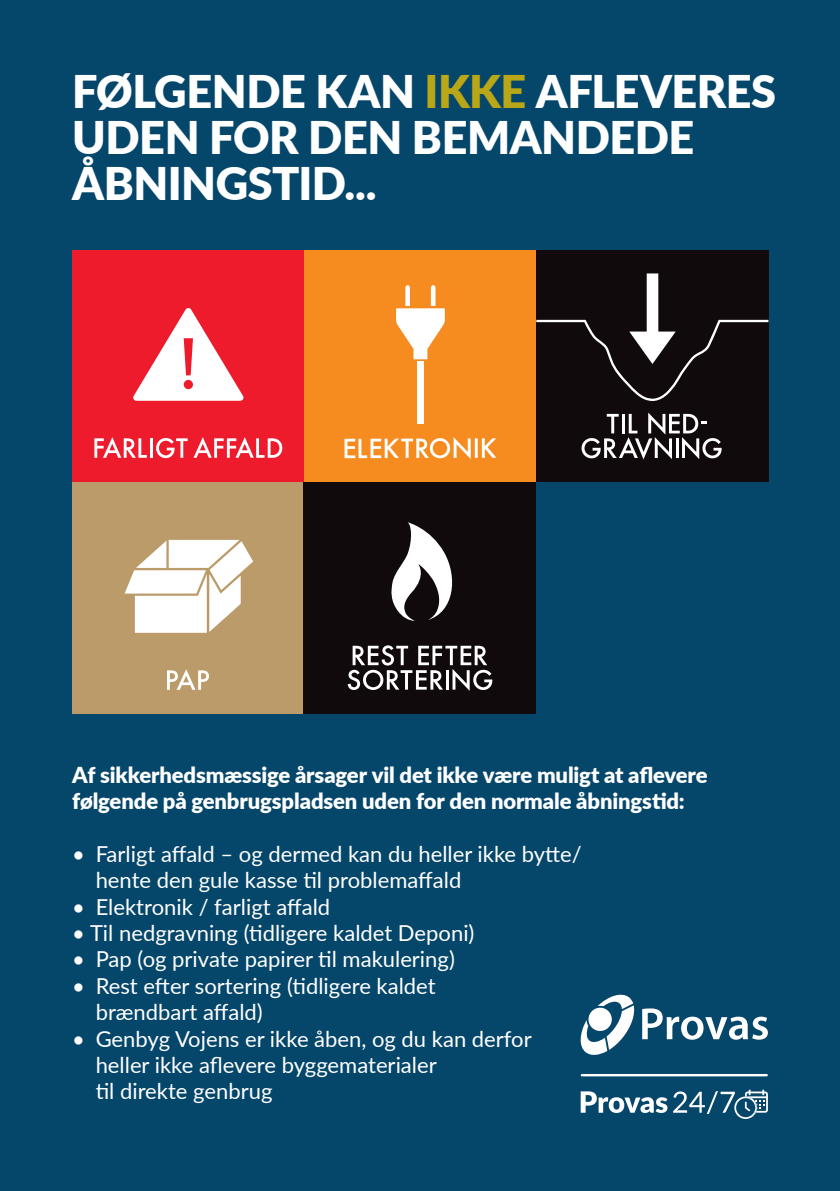
<style>
.page{position:relative;width:840px;height:1191px;background:#fff}
.page>*{position:absolute;margin:0;border:0;box-sizing:border-box;transform-origin:0 0}
.t1{font:900 45px/46px "Lato";letter-spacing:-.01em;color:#fff}
.t2{font:22px/26.4px "Lato";color:#fff}
.t3{font:900 22px/26px "Lato";letter-spacing:-.005em;color:#fff}
.s1{color:#baa718}
</style>
<div class="page">
<div style="left:0;top:0;width:839px;height:1191px;background:#05466b"></div>
<div style="left:536px;top:250px;width:232px;height:232px;background:#110a0c"></div>
<svg style="left:581px;top:412px;width:140px;height:47px"></svg>
<svg style="left:536px;top:273px;width:232px;height:128px"></svg>
<div style="left:72px;top:250px;width:232px;height:232px;background:#ee1b2d"></div>
<svg style="left:94px;top:437px;width:53px;height:21px"></svg>
<hr style="left:150px;top:438px;width:3px;height:20px;background:#fff">
<svg style="left:156px;top:438px;width:31px;height:20px"></svg>
<svg style="left:193px;top:437px;width:89px;height:21px"></svg>
<svg style="left:133px;top:308px;width:110px;height:93px"></svg>
<div style="left:304px;top:250px;width:232px;height:232px;background:#f68b1f"></div>
<svg style="left:344px;top:437px;width:126px;height:22px"></svg>
<hr style="left:474px;top:438px;width:3px;height:20px;background:#fff">
<svg style="left:481px;top:438px;width:15px;height:20px"></svg>
<div style="left:416px;top:361px;width:7px;height:63px;background:#fff"></div>
<svg style="left:396px;top:285px;width:48px;height:74px"></svg>
<div style="left:72px;top:482px;width:232px;height:232px;background:#bb9b69"></div>
<svg style="left:167px;top:669px;width:42px;height:21px"></svg>
<svg style="left:124px;top:540px;width:129px;height:93px"></svg>
<div style="left:303px;top:482px;width:232px;height:232px;background:#110a0c"></div>
<svg style="left:347px;top:645px;width:145px;height:46px"></svg>
<svg style="left:391px;top:522px;width:62px;height:99px"></svg>
<hr style="left:581px;top:1074px;width:185px;height:2px;background:#fff">
<svg style="left:642px;top:1008px;width:125px;height:31px"></svg>
<svg style="left:580px;top:994px;width:55px;height:61px"></svg>
<svg style="left:580px;top:1089px;width:187px;height:30px"></svg>
<h1 class="t1" style="left:72px;top:67px;width:705px">FØLGENDE KAN <span class="s1">IKKE</span> AFLEVERES<br>UDEN FOR DEN BEMANDEDE<br>ÅBNINGSTID...</h1>
<p class="t3" style="left:72px;top:761px;width:636px">Af sikkerhedsmæssige årsager vil det ikke være muligt at aflevere følgende på genbrugspladsen uden for den normale åbningstid:</p>
<p class="t2" style="left:96px;top:839px;width:487px;text-indent:-23px">• Farligt affald – og dermed kan du heller ikke bytte/ hente den gule kasse til problemaffald</p>
<p class="t2" style="left:72px;top:892px;width:259px">• Elektronik / farligt affald</p>
<p class="t2" style="left:72px;top:919px;width:403px">• Til nedgravning (tidligere kaldet Deponi)</p>
<p class="t2" style="left:72px;top:945px;width:384px">• Pap (og private papirer til makulering)</p>
<p class="t2" style="left:96px;top:971px;width:341px;text-indent:-23px">• Rest efter sortering (tidligere kaldet brændbart affald)</p>
<p class="t2" style="left:96px;top:1024px;width:437px;text-indent:-23px">• Genbyg Vojens er ikke åben, og du kan derfor heller ikke aflevere byggematerialer<br>til direkte genbrug</p>
</div>
